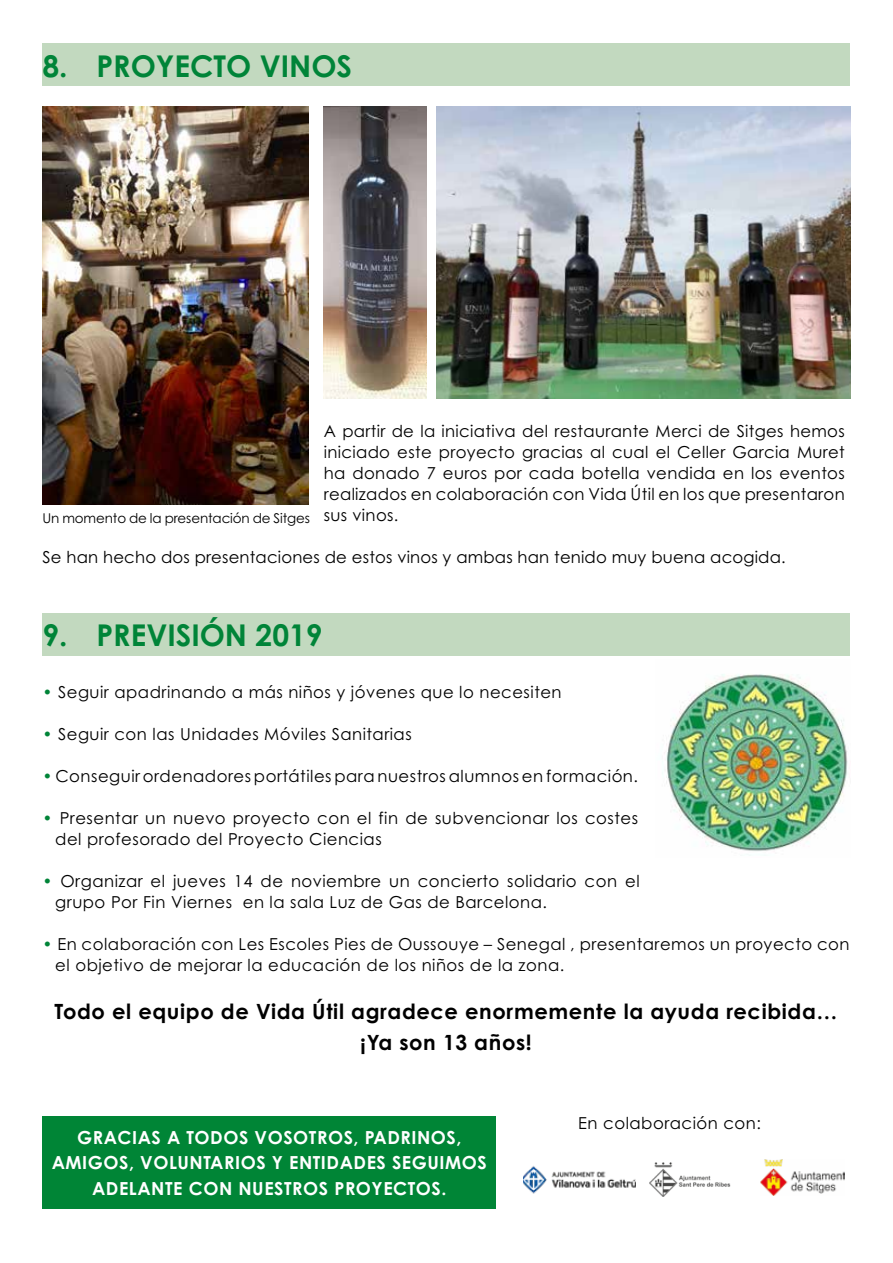
<style>
.page{position:relative;width:893px;height:1263px;background:#fff}
.page>*{position:absolute;margin:0;border:0;box-sizing:border-box;transform-origin:0 0}
.t1{font:700 30px "Century Gothic";color:#008438}
.t2{font:700 21px/31.5px "Century Gothic";letter-spacing:.03em;color:#000;text-align:center}
.t3{font:700 18px/25.5px "Century Gothic";letter-spacing:.03em;color:#fff;text-align:center}
.t4{font:16.5px/21px "Century Gothic";letter-spacing:.03em;color:#000}
.t5{font:16.5px "Century Gothic";letter-spacing:.01em;color:#000}
.t6{font:13.5px "Century Gothic";letter-spacing:-.01em;color:#000}
.s1{color:#008438}
</style>
<div class="page">
<img style="left:761px;top:1160px;width:83px;height:35px">
<img style="left:650px;top:1162px;width:81px;height:34px">
<img style="left:523px;top:1166px;width:113px;height:28px">
<div style="left:43px;top:613px;width:807px;height:43px;background:#c2d9bf"></div>
<div style="left:43px;top:44px;width:807px;height:42px;background:#c2d9bf"></div>
<img style="left:324px;top:106px;width:102px;height:293px">
<img style="left:43px;top:106px;width:266px;height:399px">
<div style="left:43px;top:1116px;width:453px;height:93px;background:#008536"></div>
<img style="left:436px;top:106px;width:414px;height:293px">
<img style="left:662px;top:674px;width:186px;height:177px">
<h1 class="t1" style="left:43px;top:47px;width:311px">8. PROYECTO VINOS</h1>
<p class="t6" style="left:43px;top:510px;width:269px">Un momento de la presentación de Sitges</p>
<p class="t4" style="left:324px;top:420px;width:523px;text-align:justify">A partir de la iniciativa del restaurante Merci de Sitges hemos iniciado este proyecto gracias al cual el Celler Garcia Muret ha donado 7 euros por cada botella vendida en los eventos realizados en colaboración con Vida Útil en los que presentaron sus vinos.</p>
<p class="t5" style="left:43px;top:546px;width:745px">Se han hecho dos presentaciones de estos vinos y ambas han tenido muy buena acogida.</p>
<h1 class="t1" style="left:43px;top:617px;width:282px">9. PREVISIÓN 2019</h1>
<p class="t4" style="left:43px;top:681px;width:521px"><span class="s1">•</span> Seguir apadrinando a más niños y jóvenes que lo necesiten</p>
<p class="t4" style="left:43px;top:723px;width:371px"><span class="s1">•</span> Seguir con las Unidades Móviles Sanitarias</p>
<p class="t4" style="left:43px;top:765px;width:597px"><span class="s1">•</span> Conseguir ordenadores portátiles para nuestros alumnos en formación.</p>
<p class="t4" style="left:55px;top:807px;width:584px;text-indent:-13px"><span class="s1">•</span> Presentar un nuevo proyecto con el fin de subvencionar los costes del profesorado del Proyecto Ciencias</p>
<p class="t4" style="left:55px;top:870px;width:586px;text-indent:-13px"><span class="s1">•</span> Organizar el jueves 14 de noviembre un concierto solidario con el grupo Por Fin Viernes en la sala Luz de Gas de Barcelona.</p>
<p class="t4" style="left:55px;top:933px;width:796px;text-indent:-13px"><span class="s1">•</span> En colaboración con Les Escoles Pies de Oussouye – Senegal , presentaremos un proyecto con el objetivo de mejorar la educación de los niños de la zona.</p>
<p class="t2" style="left:55px;top:995px;width:784px">Todo el equipo de Vida Útil agradece enormemente la ayuda recibida… ¡Ya son 13 años!</p>
<p class="t3" style="left:52px;top:1124px;width:437px">GRACIAS A TODOS VOSOTROS, PADRINOS,<br>AMIGOS, VOLUNTARIOS Y ENTIDADES SEGUIMOS<br>ADELANTE CON NUESTROS PROYECTOS.</p>
<p class="t4" style="left:578px;top:1112px;width:184px">En colaboración con:</p>
</div>
